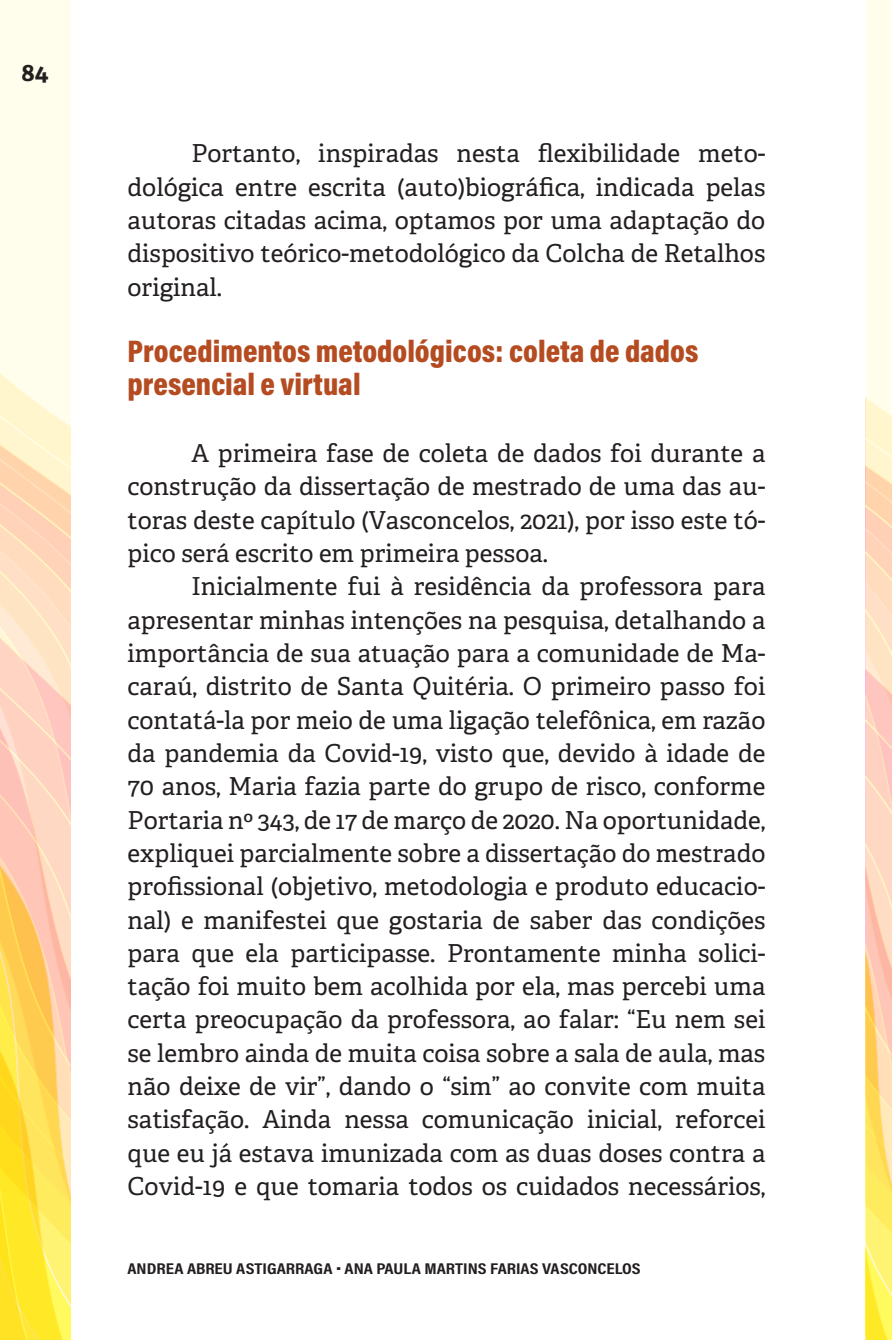
<style>
.page{position:relative;width:893px;height:1340px;background:#fff}
.page>*{position:absolute;margin:0;border:0;box-sizing:border-box;transform-origin:0 0}
.TÍTULO_INTERNO_01{font:900 31.5px/33.3px "Acumin Pro Cond";color:#b54c21}
.t1{font:24.75px/33.3px "Adelle";color:#231f20;text-align:justify}
.t2{font:700 24.75px "Adelle";color:#231f20}
.t3{font:700 15.75px "Acumin Pro Cond";color:#231f20;scale:1.2 1}
</style>
<div class="page">
<svg style="left:0;top:0;width:70px;height:1339px;background:#fee5aa"></svg>
<svg style="left:866px;top:0;width:25px;height:1339px;background:#fee6b7"></svg>
<p class="t2" style="left:22px;top:57px;width:29px">84</p>
<p class="t1" style="left:128px;top:137px;width:639px;text-indent:64px">Portanto, inspiradas nesta flexibilidade meto&shy;dológica entre escrita (auto)biográfica, indicada pelas autoras citadas acima, optamos por uma adaptação do dispositivo teórico-metodológico da Colcha de Retalhos original.</p>
<p class="TÍTULO_INTERNO_01" style="left:128px;top:334px;width:572px">Procedimentos metodológicos: coleta de dados presencial e virtual</p>
<p class="t1" style="left:128px;top:437px;width:639px;text-indent:64px">A primeira fase de coleta de dados foi durante a construção da dissertação de mestrado de uma das au&shy;toras deste capítulo (Vasconcelos, 2021), por isso este tó&shy;pico será escrito em primeira pessoa.</p>
<p class="t1" style="left:128px;top:570px;width:639px;text-indent:64px">Inicialmente fui à residência da professora para apresentar minhas intenções na pesquisa, detalhando a importância de sua atuação para a comunidade de Ma&shy;caraú, distrito de Santa Quitéria. O primeiro passo foi contatá-la por meio de uma ligação telefônica, em razão da pandemia da Covid-19, visto que, devido à idade de 70 anos, Maria fazia parte do grupo de risco, conforme Portaria nº 343, de 17 de março de 2020. Na oportunidade, expliquei parcialmente sobre a dissertação do mestrado profissional (objetivo, metodologia e produto educacio&shy;nal) e manifestei que gostaria de saber das condições para que ela participasse. Prontamente minha solici&shy;tação foi muito bem acolhida por ela, mas percebi uma certa preocupação da professora, ao falar: “Eu nem sei se lembro ainda de muita coisa sobre a sala de aula, mas não deixe de vir”, dando o “sim” ao convite com muita satisfação. Ainda nessa comunicação inicial, reforcei que eu já estava imunizada com as duas doses contra a Covid-19 e que tomaria todos os cuidados necessários,</p>
<p class="t3" style="left:128px;top:1258px;width:429px">ANDREA ABREU ASTIGARRAGA • ANA PAULA MARTINS FARIAS VASCONCELOS</p>
</div>
